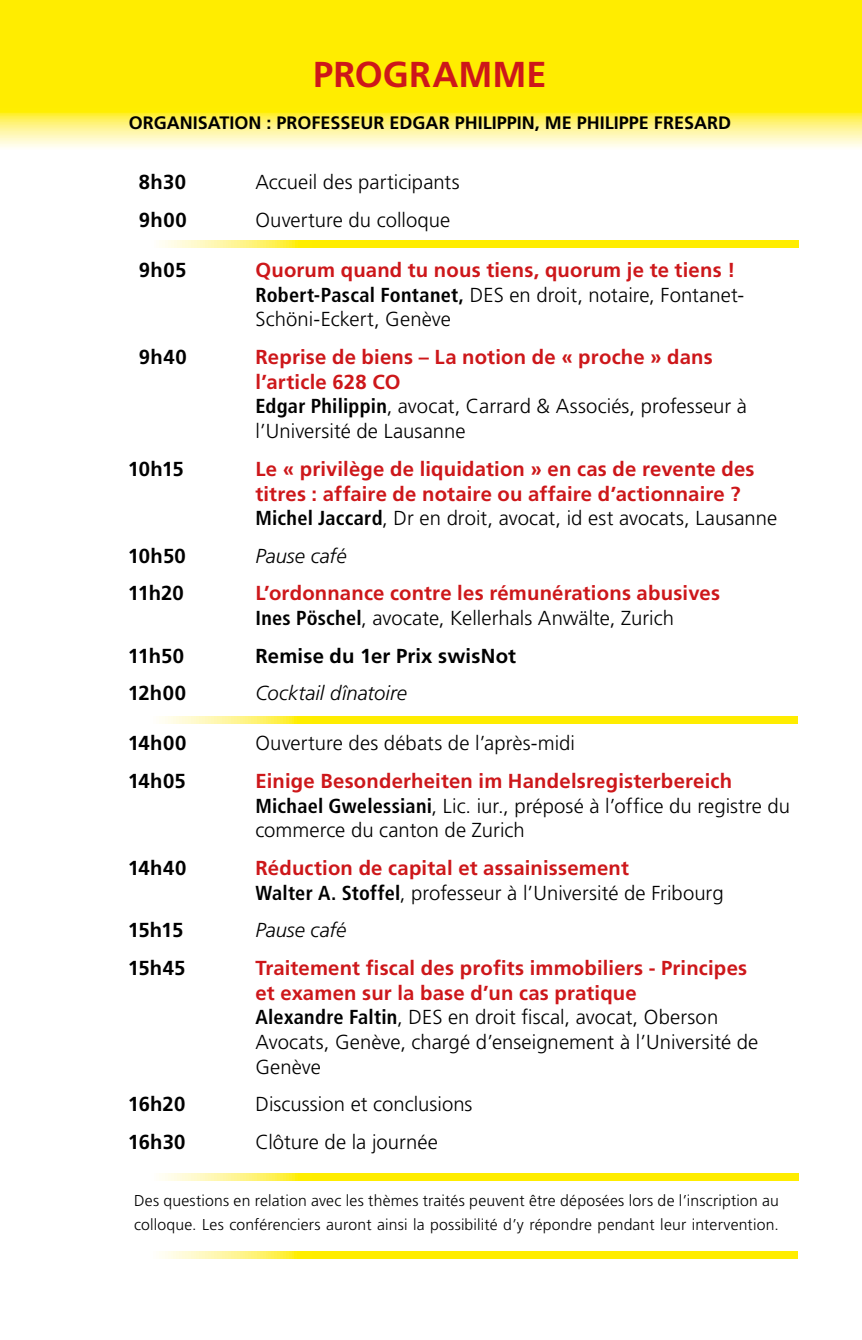
<style>
.page{position:relative;width:862px;height:1340px;background:#fff}
.page>*{position:absolute;margin:0;border:0;box-sizing:border-box;transform-origin:0 0}
.t1{font:700 36px "Frutiger LT Std";color:#cd171a}
.t2{font:300 20.25px/24.8px "Frutiger LT Std";letter-spacing:.005em;color:#000}
.t3{font:700 20.25px/24.8px "Frutiger LT Std";letter-spacing:.01em;color:#cd171a}
.t4{font:700 20.25px "Frutiger LT Std";letter-spacing:.015em;color:#000}
.t5{font:italic 300 20.25px "Frutiger LT Std";color:#000}
.t6{font:700 18px "Frutiger LT Std";color:#000}
.t7{font:300 15.75px/24.8px "Frutiger LT Std";letter-spacing:.01em;color:#000}
.s1{font-weight:300}
.s2{font-weight:700;color:#cd171a}
.s3{font-weight:700;font-stretch:condensed}
.s4{font-stretch:condensed;color:#000}
.s5{font-weight:300;color:#000}
</style>
<div class="page">
<svg style="left:0;top:0;width:861px;height:148px"></svg>
<svg style="left:159px;top:240px;width:638px;height:7px"></svg>
<svg style="left:159px;top:716px;width:638px;height:7px"></svg>
<svg style="left:159px;top:1173px;width:638px;height:7px"></svg>
<svg style="left:159px;top:1251px;width:638px;height:6px"></svg>
<h1 class="t1" style="left:313px;top:54px;width:234px">Programme</h1>
<p class="t6" style="left:129px;top:112px;width:371px">organisation : PROfesseur edgar philippi</p>
<p class="t6" style="left:521px;top:112px;width:208px">n, me philippe fresard</p>
<p class="t4" style="left:139px;top:170px;width:90px">8h30 <span class="s1">A</span></p>
<p class="t2" style="left:269px;top:170px;width:192px">ccueil des participants</p>
<p class="t4" style="left:139px;top:208px;width:49px">9h00</p>
<p class="t2" style="left:255px;top:207px;width:196px">Ouverture du colloque</p>
<p class="t4" style="left:139px;top:258px;width:49px">9h05</p>
<p class="t2" style="left:255px;top:258px;width:490px"><span class="s2">Quorum quand tu nous tiens, quorum je te tiens !<br></span><span class="s3">Robert-Pascal Fontanet,</span> DE S en droit, notaire, Fontanet-<br>Schöni-Eckert, Genève</p>
<p class="t4" style="left:139px;top:345px;width:49px">9h40</p>
<p class="t2" style="left:255px;top:345px;width:493px"><span class="s2">Reprise de biens – La notion de « proche » dans l’article 628 CO<br></span><span class="s3">Edgar Philippin</span>, avocat, Carrard &amp; Associés, professeur à l’U niversité de Lausanne</p>
<p class="t4" style="left:128px;top:457px;width:58px">10h15</p>
<p class="t3" style="left:255px;top:456px;width:523px">Le « privilège de liquidation » en cas de revente des titres : affaire de notaire ou affaire d’actionnaire ?<br><span class="s4">Michel Jaccard</span><span class="s5">, Dr en droit, avocat, id est avocats, Lausanne</span></p>
<p class="t4" style="left:128px;top:544px;width:60px">10h50</p>
<p class="t5" style="left:255px;top:544px;width:92px">Pause café</p>
<p class="t4" style="left:128px;top:581px;width:58px">11h20</p>
<p class="t3" style="left:255px;top:581px;width:466px">L’ordonnance contre les rémunérations abusives<br><span class="s4">Ines Pöschel</span><span class="s5">, avocate, Kellerhals Anwälte, Zurich</span></p>
<p class="t4" style="left:128px;top:643px;width:99px">11h50 R</p>
<p class="t4" style="left:268px;top:643px;width:249px">emise du 1er Prix swisNot</p>
<p class="t4" style="left:128px;top:681px;width:60px">12h00</p>
<p class="t5" style="left:255px;top:681px;width:153px">Cocktail dînatoire</p>
<p class="t4" style="left:128px;top:731px;width:101px">14h00 <span class="s1">O</span></p>
<p class="t2" style="left:270px;top:731px;width:306px">uverture des débats de l’après-midi</p>
<p class="t4" style="left:128px;top:769px;width:60px">14h05</p>
<p class="t2" style="left:255px;top:768px;width:536px"><span class="s2">Einige Besonderheiten im Handelsregisterbereich<br></span><span class="s3">Michael Gwelessiani</span>, Lic. iur., préposé à l’office du registre du commerce du canton de Zurich</p>
<p class="t4" style="left:128px;top:856px;width:60px">14h40</p>
<p class="t3" style="left:255px;top:855px;width:469px">Réduction de capital et assainissement<br><span class="s4">Walter A. Stoffel</span><span class="s5">, professeur à l’U niversité de Fribourg</span></p>
<p class="t4" style="left:128px;top:918px;width:57px">15h15</p>
<p class="t5" style="left:255px;top:918px;width:92px">Pause café</p>
<p class="t4" style="left:128px;top:955px;width:59px">15h45</p>
<p class="t2" style="left:255px;top:955px;width:504px"><span class="s2">Traitement fiscal des profits immobiliers - Principes et examen sur la base d’un cas pratique<br></span><span class="s3">Alexandre Faltin</span>, DES en droit fiscal, avocat, Oberson Avocats, Genève, chargé d’enseignement à l’U niversité de Genève</p>
<p class="t4" style="left:128px;top:1092px;width:100px">16h20 <span class="s1">D</span></p>
<p class="t2" style="left:269px;top:1092px;width:205px">iscussion et conclusions</p>
<p class="t4" style="left:128px;top:1129px;width:59px">16h30</p>
<p class="t2" style="left:255px;top:1129px;width:184px">Clôture de la journée</p>
<p class="t7" style="left:134px;top:1187px;width:646px">Des questions en relation avec les thèmes traités peuvent être déposées lors de l’inscription au colloque. Les conférenciers auront ainsi la possibilité d’y répondre pendant leur intervention.</p>
</div>
